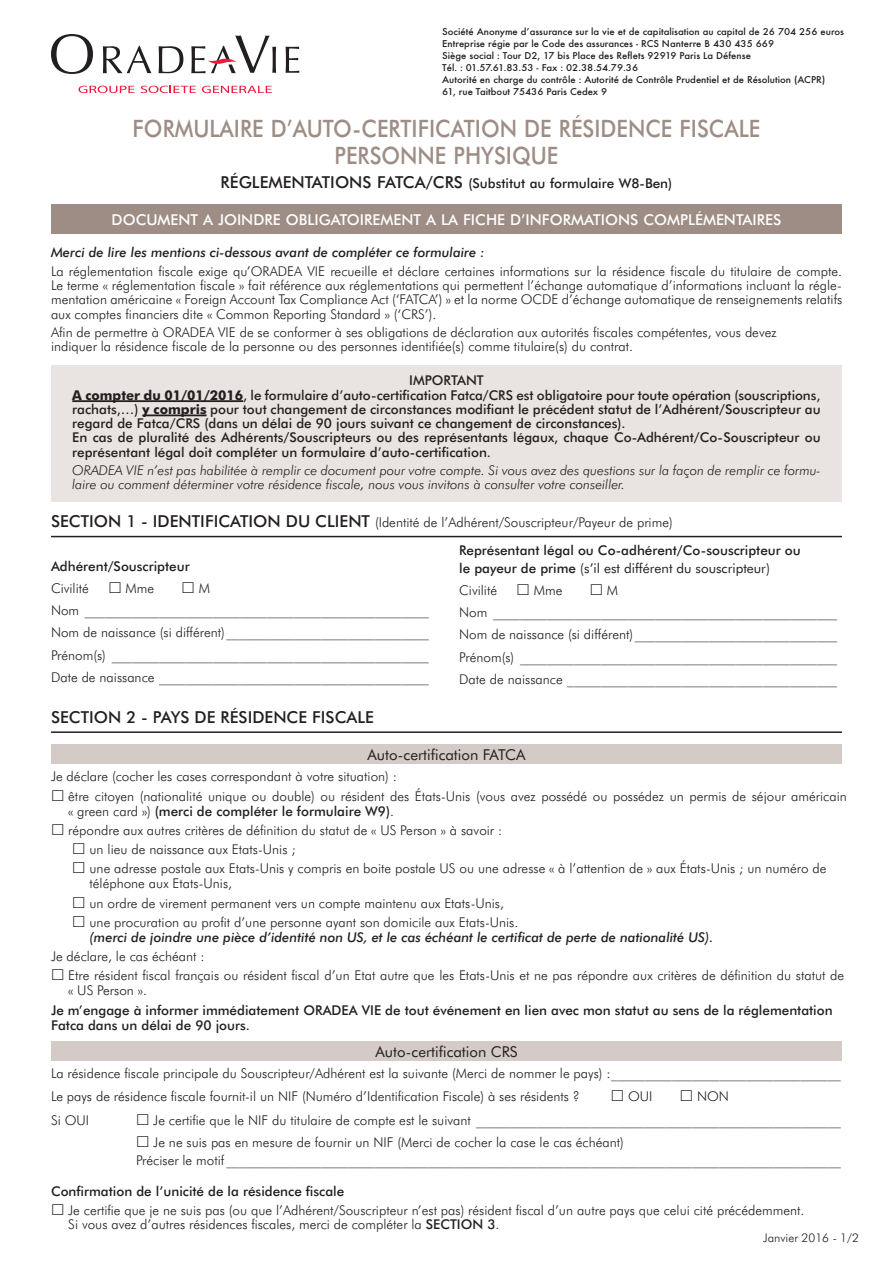
<style>
.page{position:relative;width:893px;height:1263px;background:#fff}
.page>*{position:absolute;margin:0;border:0;box-sizing:border-box;transform-origin:0 0}
.Normal_e{font:500 24px "Futura BT";color:#9d8d85;scale:.9 1}
.t1{font:500 16.5px "Futura BT";color:#231f20}
.Normal_e-2{font:500 15px "Futura BT";color:#fff}
.t2{font:15px "Futura BT";color:#231f20}
.Normal_e-3{font:300 13.5px/14.2px "Futura BT";color:#231f20}
.Normal_e-4{font:500 13.5px/14.2px "Futura BT";color:#231f20}
.Normal_e-5{font:italic 500 13.5px/15px "Futura BT";color:#231f20}
.Normal_e-6{font:italic 300 13.5px/14.2px "Futura BT";color:#231f20}
.t3{font:300 12px "Futura BT";color:#231f20}
.Normal_e-7{font:500 10.35px/12px "Futura T";color:#231f20;scale:1.05 1}
.s1{font-size:16.5px}
.s2{font-weight:700}
.s3{font-weight:500;font-size:16.5px}
.s4{font-weight:400}
.s5{font-weight:500}
.s6{font-weight:300;font-style:normal}
</style>
<div class="page">
<div style="left:51px;top:204px;width:791px;height:30px;background:#9d8d85"></div>
<div style="left:51px;top:366px;width:791px;height:136px;background:#e9e4e1"></div>
<hr style="left:72px;top:400px;width:171px;height:2px;background:#231f20">
<hr style="left:142px;top:414px;width:65px;height:2px;background:#231f20">
<svg style="left:51px;top:34px;width:42px;height:40px"></svg>
<svg style="left:103px;top:46px;width:48px;height:27px"></svg>
<svg style="left:159px;top:46px;width:24px;height:27px"></svg>
<svg style="left:286px;top:47px;width:13px;height:26px"></svg>
<svg style="left:191px;top:36px;width:85px;height:37px"></svg>
<svg style="left:79px;top:86px;width:56px;height:7px"></svg>
<svg style="left:141px;top:86px;width:55px;height:7px"></svg>
<svg style="left:202px;top:86px;width:70px;height:7px"></svg>
<hr style="left:51px;top:536px;width:791px;height:1px;background:#231f20">
<hr style="left:51px;top:731px;width:791px;height:2px;background:#231f20">
<div style="left:51px;top:745px;width:791px;height:19px;background:#d4cbc6"></div>
<div style="left:51px;top:1042px;width:791px;height:19px;background:#d4cbc6"></div>
<p class="Normal_e-7" style="left:442px;top:25px;width:384px">Société Anonyme d’assurance sur la vie et de capitalisation au capital de 26 704 256 euros<br>Entreprise régie par le Code des assurances - RCS Nanterre B 430 435 669<br>Siège social : Tour D2, 17 bis Place des Reflets 92919 Paris La Défense</p>
<p class="Normal_e-7" style="left:442px;top:61px;width:188px">Tél. : 01.57.61.83.53 - Fax : 02.38.54.79.36</p>
<p class="Normal_e-7" style="left:442px;top:73px;width:366px">Autorité en charge du contrôle : Autorité de Contrôle Prudentiel et de Résolution (ACPR)<br>61, rue Taitbout 75436 Paris Cedex 9</p>
<p class="Normal_e" style="left:133px;top:114px;width:699px">FORMULAIRE D’AUTO-CERTIFICATION DE RÉSIDENCE FISCALE</p>
<p class="Normal_e" style="left:335px;top:141px;width:250px">PERSONNE PHYSIQUE</p>
<p class="Normal_e-4" style="left:221px;top:176px;width:453px"><span class="s1">RÉGLEMENTATIONS FATCA/CRS</span> (Substitut au formulaire W8-Ben)</p>
<p class="Normal_e-2" style="left:112px;top:210px;width:671px">DOCUMENT A JOINDRE OBLIGATOIREMENT A LA FICHE D’INFORMATIONS COMPLÉMENTAIRES</p>
<p class="Normal_e-5" style="left:51px;top:245px;width:435px">Merci de lire les mentions ci-dessous avant de compléter ce formulaire :</p>
<p class="Normal_e-3" style="left:51px;top:264px;width:793px;text-align:justify">La réglementation fiscale exige qu’ORADEA VIE recueille et déclare certaines informations sur la résidence fiscale du titulaire de compte.<br>Le terme « réglementation fiscale » fait référence aux réglementations qui permettent l’échange automatique d’informations incluant la régle&shy;mentation américaine « Foreign Account Tax Compliance Act (‘FATCA’) » et la norme OCDE d’échange automatique de renseignements relatifs aux comptes financiers dite « Common Reporting Standard » (‘CRS’).</p>
<p class="Normal_e-3" style="left:51px;top:325px;width:727px">Afin de permettre à ORADEA VIE de se conformer à ses obligations de déclaration aux autorités fiscales compétentes, vous devez</p>
<p class="Normal_e-3" style="left:51px;top:339px;width:583px">indiquer la résidence fiscale de la personne ou des personnes identifiée(s) comme titulaire(s) du contrat.</p>
<p class="Normal_e-4" style="left:409px;top:373px;width:76px">IMPORTANT</p>
<p class="Normal_e-4" style="left:72px;top:388px;width:750px;text-align:justify"><span class="s2">A compter du 01/01/2016</span>, le formulaire d’auto-certification Fatca/CRS est obligatoire pour toute opération (souscriptions, rachats,…) <span class="s2">y compris</span> pour tout changement de circonstances modifiant le précédent statut de l’Adhérent/Souscripteur au regard de Fatca/CRS (dans un délai de 90 jours suivant ce changement de circonstances).</p>
<p class="Normal_e-4" style="left:72px;top:430px;width:750px">En cas de pluralité des Adhérents/Souscripteurs ou des représentants légaux, chaque Co-Adhérent/Co-Souscripteur ou représentant légal doit compléter un formulaire d’auto-certification.</p>
<p class="Normal_e-6" style="left:72px;top:463px;width:750px">ORADEA VIE n’est pas habilitée à remplir ce document pour votre compte. Si vous avez des questions sur la façon de remplir ce formu&shy;laire ou comment déterminer votre résidence fiscale, nous vous invitons à consulter votre conseiller.</p>
<p class="Normal_e-3" style="left:51px;top:515px;width:623px"><span class="s3">SECTION 1 - IDENTIFICATION DU CLIENT</span> (Identité de l’Adhérent/Souscripteur/Payeur de prime)</p>
<p class="Normal_e-4" style="left:51px;top:559px;width:140px">Adhérent/Souscripteur</p>
<p class="Normal_e-3" style="left:51px;top:581px;width:39px">Civilité</p>
<p class="Normal_e-3" style="left:126px;top:581px;width:30px">Mme</p>
<p class="Normal_e-3" style="left:199px;top:581px;width:13px">M</p>
<p class="Normal_e-3" style="left:51px;top:603px;width:379px">Nom ___________________________________________________</p>
<p class="Normal_e-3" style="left:51px;top:625px;width:379px">Nom de naissance (si différent)______________________________</p>
<p class="Normal_e-3" style="left:51px;top:648px;width:379px">Prénom(s) _______________________________________________</p>
<p class="Normal_e-3" style="left:51px;top:670px;width:379px">Date de naissance ________________________________________</p>
<p class="t1" style="left:51px;top:707px;width:324px">SECTION 2 - PAYS DE RÉSIDENCE FISCALE</p>
<p class="Normal_e-4" style="left:459px;top:541px;width:343px;line-height:18px">Représentant légal ou Co-adhérent/Co-souscripteur ou le payeur de prime <span class="s4">(s’il est différent du souscripteur)</span></p>
<p class="Normal_e-3" style="left:459px;top:583px;width:39px">Civilité</p>
<p class="Normal_e-3" style="left:534px;top:583px;width:30px">Mme</p>
<p class="Normal_e-3" style="left:607px;top:583px;width:13px">M</p>
<p class="Normal_e-3" style="left:459px;top:605px;width:379px">Nom ___________________________________________________</p>
<p class="Normal_e-3" style="left:459px;top:627px;width:379px">Nom de naissance (si différent)______________________________</p>
<p class="Normal_e-3" style="left:459px;top:650px;width:379px">Prénom(s) _______________________________________________</p>
<p class="Normal_e-3" style="left:459px;top:672px;width:379px">Date de naissance ________________________________________</p>
<p class="t2" style="left:368px;top:745px;width:159px">Auto-certification FATCA</p>
<p class="Normal_e-3" style="left:51px;top:769px;width:348px">Je déclare (cocher les cases correspondant à votre situation) :</p>
<p class="Normal_e-3" style="left:68px;top:788px;width:780px;line-height:15px">être citoyen (nationalité unique ou double) ou résident des États-Unis (vous avez possédé ou possédez un permis de séjour américain « green card ») <span class="s5">(merci de compléter le formulaire W9)</span>.</p>
<p class="Normal_e-3" style="left:68px;top:823px;width:435px">répondre aux autres critères de définition du statut de « US Person » à savoir :</p>
<p class="Normal_e-3" style="left:90px;top:842px;width:208px">un lieu de naissance aux Etats-Unis ;</p>
<p class="Normal_e-3" style="left:90px;top:861px;width:738px;line-height:15px">une adresse postale aux Etats-Unis y compris en boite postale US ou une adresse « à l’attention de » aux États-Unis ; un numéro de téléphone aux Etats-Unis,</p>
<p class="Normal_e-3" style="left:90px;top:895px;width:416px">un ordre de virement permanent vers un compte maintenu aux Etats-Unis,</p>
<p class="Normal_e-5" style="left:90px;top:914px;width:626px"><span class="s6">une procuration au profit d’une personne ayant son domicile aux Etats-Unis.<br></span>(merci de joindre une pièce d’identité non US, et le cas échéant le certificat de perte de nationalité US).</p>
<p class="Normal_e-3" style="left:51px;top:949px;width:155px">Je déclare, le cas échéant :</p>
<p class="Normal_e-3" style="left:68px;top:968px;width:777px;line-height:15px">Etre résident fiscal français ou résident fiscal d’un Etat autre que les Etats-Unis et ne pas répondre aux critères de définition du statut de « US Person ».</p>
<p class="Normal_e-4" style="left:51px;top:1002px;width:783px;line-height:15px">Je m’engage à informer immédiatement ORADEA VIE de tout événement en lien avec mon statut au sens de la réglementation<br>Fatca dans un délai de 90 jours.</p>
<p class="Normal_e-3" style="left:51px;top:1066px;width:791px">La résidence fiscale principale du Souscripteur/Adhérent est la suivante (Merci de nommer le pays) :__________________________________</p>
<p class="Normal_e-3" style="left:51px;top:1088px;width:530px">Le pays de résidence fiscale fournit-il un NIF (Numéro d’Identification Fiscale) à ses résidents ?</p>
<p class="Normal_e-3" style="left:628px;top:1088px;width:26px">OUI</p>
<p class="Normal_e-3" style="left:697px;top:1088px;width:33px">NON</p>
<p class="Normal_e-3" style="left:51px;top:1113px;width:40px">Si OUI</p>
<p class="Normal_e-3" style="left:153px;top:1113px;width:689px">Je certifie que le NIF du titulaire de compte est le suivant ______________________________________________________</p>
<p class="Normal_e-3" style="left:153px;top:1135px;width:472px">Je ne suis pas en mesure de fournir un NIF (Merci de cocher la case le cas échéant)</p>
<p class="Normal_e-3" style="left:136px;top:1153px;width:706px">Préciser le motif ___________________________________________________________________________________________</p>
<p class="Normal_e-4" style="left:51px;top:1184px;width:295px">Confirmation de l’unicité de la résidence fiscale</p>
<p class="Normal_e-3" style="left:68px;top:1202px;width:738px">Je certifie que je ne suis pas (ou que l’Adhérent/Souscripteur n’est pas) résident fiscal d’un autre pays que celui cité précédemment.<br>Si vous avez d’autres résidences fiscales, merci de compléter la <span class="s5">SECTION 3</span>.</p>
<p class="t2" style="left:376px;top:1043px;width:143px">Auto-certification CRS</p>
<p class="t3" style="left:763px;top:1231px;width:97px">Janvier 2016 - 1/2</p>
</div>
